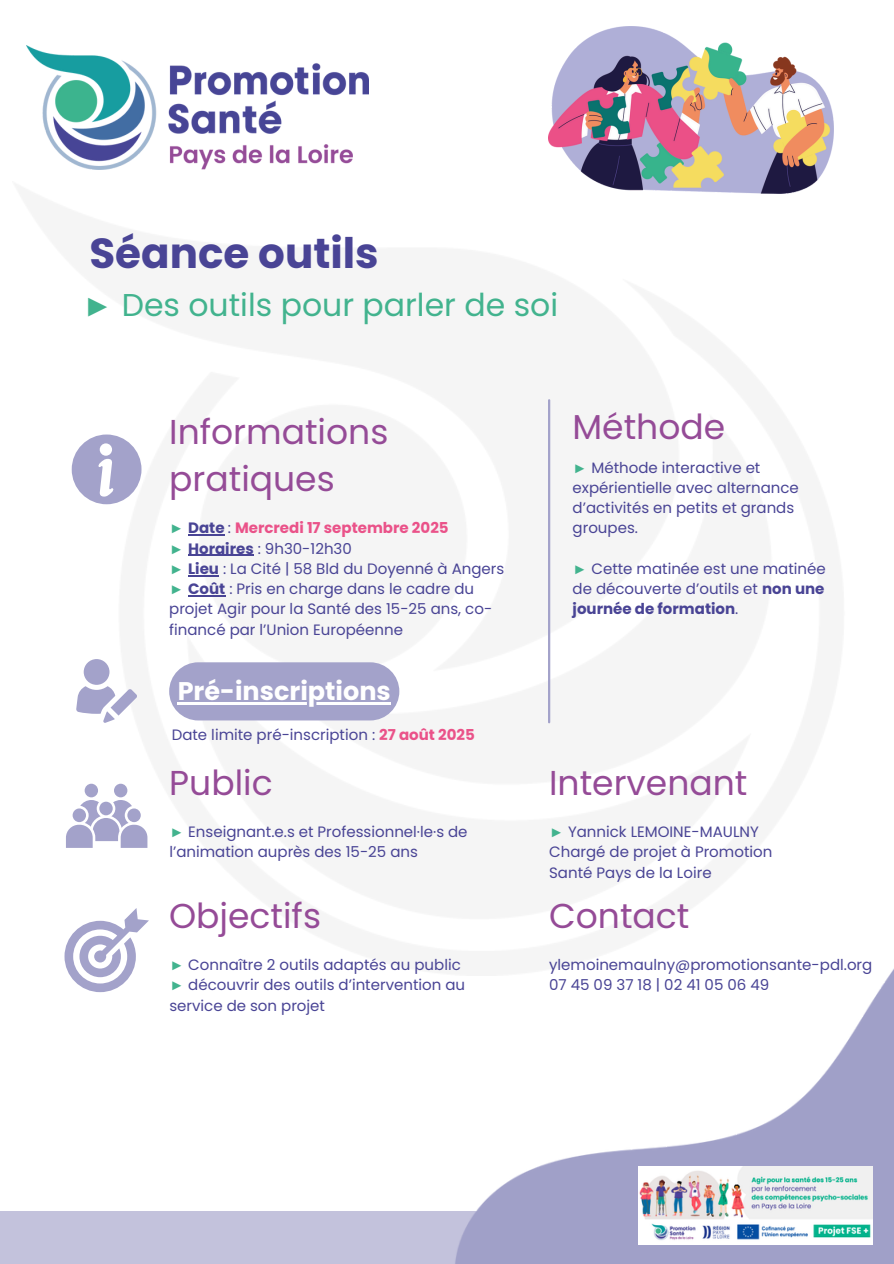
<style>
.page{position:relative;width:894px;height:1264px;background:#fff}
.page>*{position:absolute;margin:0;border:0;box-sizing:border-box;transform-origin:0 0}
.t1{font:700 42px "Poppins";color:#494495}
.t2{font:34.5px "Poppins";color:#954b97}
.t3{font:31.5px "Poppins";color:#42b38e}
.t4{font:700 25.5px "Poppins";color:#fff}
.t5{font:15px/20.2px "Poppins";color:#494495}
.t6{font:700 15px "Poppins";color:#ea5289}
.s1{font-family:"Liberation Serif"}
.s2{font-family:"Liberation Serif";font-weight:400;color:#42b38e}
.s3{color:#494495}
.s4{font-weight:400;color:#494495}
.s5{font-family:"Liberation Serif";color:#42b38e}
.s6{font-weight:700}
.s7{font-weight:700;color:#ea5289}
</style>
<div class="page">
<hr style="left:548px;top:400px;width:2px;height:322px;background:#a3a2ca">
<img style="left:26px;top:46px;width:342px;height:124px">
<svg style="left:72px;top:434px;width:69px;height:70px"></svg>
<div style="left:0;top:1211px;width:893px;height:52px;background:#c3c2dc"></div>
<div style="left:169px;top:662px;width:230px;height:58px;background:#a3a2ca;border-radius:29px"></div>
<div style="left:84px;top:659px;width:25px;height:26px;background:#a3a2ca;border-radius:50%"></div>
<svg style="left:76px;top:686px;width:61px;height:37px"></svg>
<div style="left:85px;top:783px;width:13px;height:14px;background:#a3a2ca;border-radius:50%"></div>
<svg style="left:66px;top:800px;width:81px;height:47px"></svg>
<div style="left:114px;top:783px;width:13px;height:14px;background:#a3a2ca;border-radius:50%"></div>
<svg style="left:64px;top:908px;width:85px;height:84px"></svg>
<img style="left:548px;top:26px;width:285px;height:168px">
<img style="left:455px;top:970px;width:438px;height:293px">
<hr style="left:188px;top:534px;width:36px;height:1px;background:#494495">
<hr style="left:188px;top:554px;width:66px;height:2px;background:#494495">
<hr style="left:188px;top:575px;width:31px;height:1px;background:#494495">
<hr style="left:188px;top:595px;width:37px;height:1px;background:#494495">
<hr style="left:178px;top:702px;width:213px;height:2px;background:#fff">
<img style="left:638px;top:1166px;width:234px;height:78px">
<h1 class="t1" style="left:89px;top:224px;width:291px">Séance outils</h1>
<h3 class="t3" style="left:82px;top:282px;width:477px"><span class="s1">►</span> Des outils pour parler de soi</h3>
<p class="t2" style="left:169px;top:407px;width:220px">Informations</p>
<p class="t2" style="left:572px;top:402px;width:154px">Méthode</p>
<p class="t2" style="left:169px;top:455px;width:167px">pratiques</p>
<h2 class="t6" style="left:169px;top:517px;width:281px"><span class="s2">►</span> <span class="s3">Date</span> <span class="s4">:</span> Mercredi 17 septembre 2025</h2>
<p class="t5" style="left:169px;top:538px;width:184px"><span class="s5">►</span> <span class="s6">Horaires</span> : 9h30-12h30</p>
<p class="t5" style="left:169px;top:558px;width:336px"><span class="s5">►</span> <span class="s6">Lieu</span> : La Cité | 58 Bld du Doyenné à Angers</p>
<p class="t5" style="left:169px;top:578px;width:306px"><span class="s5">►</span> <span class="s6">Coût</span> : Pris en charge dans le cadre du</p>
<p class="t5" style="left:169px;top:599px;width:324px">projet Agir pour la Santé des 15-25 ans, co&shy;financé par l’Union Européenne</p>
<h2 class="t5" style="left:572px;top:457px;width:228px"><span class="s5">►</span> Méthode interactive et expérientielle avec alternance d’activités en petits et grands groupes.</h2>
<p class="t5" style="left:572px;top:558px;width:254px;text-align:justify"><span class="s5">►</span> Cette matinée est une matinée de découverte d’outils et <span class="s6">non une journée de formation</span>.</p>
<h3 class="t4" style="left:178px;top:673px;width:214px">Pré-inscriptions</h3>
<p class="t5" style="left:172px;top:725px;width:304px">Date limite pré-inscription : <span class="s7">27 août 2025</span></p>
<p class="t2" style="left:169px;top:758px;width:105px">Public</p>
<h2 class="t5" style="left:169px;top:821px;width:299px"><span class="s5">►</span> Enseignant.e.s et Professionnel·le·s de l’animation auprès des 15-25 ans</h2>
<p class="t2" style="left:169px;top:891px;width:153px">Objectifs</p>
<p class="t5" style="left:169px;top:954px;width:293px"><span class="s5">►</span> Connaître 2 outils adaptés au public</p>
<h2 class="t5" style="left:169px;top:974px;width:297px"><span class="s5">►</span> découvrir des outils d’intervention au service de son projet</h2>
<h2 class="t2" style="left:549px;top:758px;width:200px">Intervenant</h2>
<p class="t5" style="left:549px;top:821px;width:211px"><span class="s5">►</span> Yannick LEMOINE-MAULNY</p>
<p class="t5" style="left:549px;top:842px;width:225px">Chargé de projet à Promotion<br>Santé Pays de la Loire</p>
<h2 class="t2" style="left:549px;top:891px;width:142px">Contact</h2>
<p class="t5" style="left:549px;top:954px;width:324px">ylemoinemaulny@promotionsante-pdl.org</p>
<p class="t5" style="left:549px;top:974px;width:221px">07 45 09 37 18 | 02 41 05 06 49</p>
</div>
